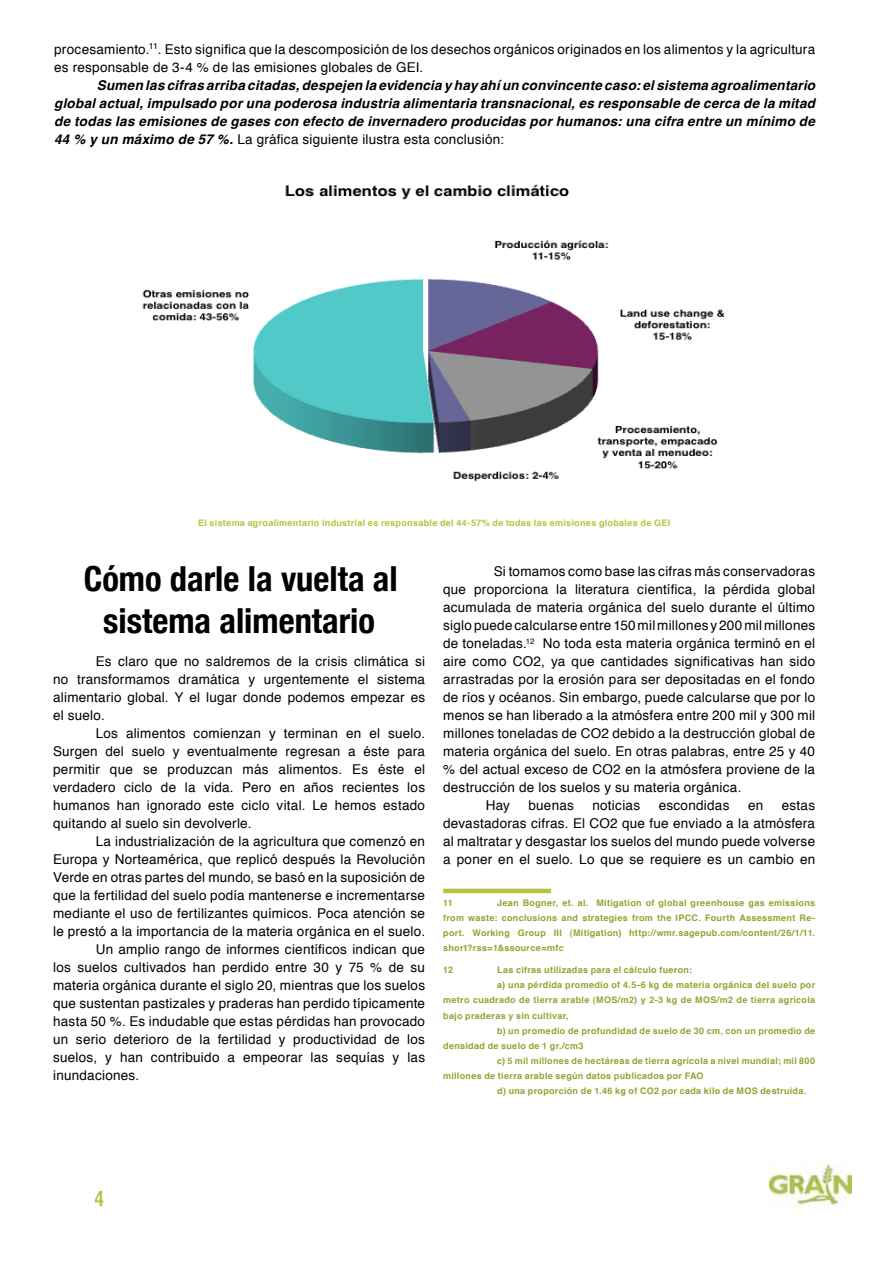
<style>
.page{position:relative;width:893px;height:1263px;background:#fff}
.page>*{position:absolute;margin:0;border:0;box-sizing:border-box;transform-origin:0 0}
.t1{font:700 condensed 34.5px/41.4px "Helvetica Neue";color:#000;text-align:center}
.t2{font:21px "Helvetica CY Bold";color:#b8c23d}
.t3{font:13.5px/18px "Helvetica";letter-spacing:.02em;color:#000;text-align:justify}
.t4{font:italic 700 13.5px/18px "Helvetica";letter-spacing:.02em;color:#000;text-align:justify}
.t5{font:700 9px/15px "Helvetica";letter-spacing:.035em;color:#96a12f;text-align:justify}
.t6{font:700 9px "Helvetica";letter-spacing:.035em;color:#b8c23d}
.s1{font-weight:400;font-style:normal}
</style>
<div class="page">
<img style="left:769px;top:1164px;width:82px;height:48px">
<img style="left:142px;top:184px;width:583px;height:298px">
<hr style="left:443px;top:889px;width:108px;height:4px;background:#b8c23d">
<p class="t3" style="left:54px;top:41px;width:762px">procesamiento.<sup>11</sup>. Esto significa que la descomposición de los desechos orgánicos originados en los alimentos y la agricultura es responsable de 3-4 % de las emisiones globales de GEI.</p>
<p class="t4" style="left:54px;top:76px;width:762px;text-indent:43px">Sumen las cifras arriba citadas, despejen la evidencia y hay ahí un convincente caso: el sistema agroalimentario global actual, impulsado por una poderosa industria alimentaria transnacional, es responsable de cerca de la mitad de todas las emisiones de gases con efecto de invernadero producidas por humanos: una cifra entre un mínimo de 44 % y un máximo de 57 %. <span class="s1">La gráfica siguiente ilustra esta conclusión:</span></p>
<p class="t6" style="left:198px;top:516px;width:474px">El sistema agroalimentario industrial es responsable del 44-57% de todas las emisiones globales de GEI</p>
<h1 class="t1" style="left:84px;top:558px;width:315px">Cómo darle la vuelta al sistema alimentario</h1>
<p class="t3" style="left:53px;top:653px;width:374px;text-indent:43px">Es claro que no saldremos de la crisis climática si no transformamos dramática y urgentemente el sistema alimentario global. Y el lugar donde podemos empezar es el suelo.</p>
<p class="t3" style="left:53px;top:725px;width:373px;text-indent:43px">Los alimentos comienzan y terminan en el suelo.<br>Surgen del suelo y eventualmente regresan a éste para permitir que se produzcan más alimentos. Es éste el verdadero ciclo de la vida. Pero en años recientes los humanos han ignorado este ciclo vital. Le hemos estado quitando al suelo sin devolverle.</p>
<p class="t3" style="left:96px;top:833px;width:331px">La industrialización de la agricultura que comenzó en</p>
<p class="t3" style="left:53px;top:851px;width:373px">Europa y Norteamérica, que replicó después la Revolución</p>
<p class="t3" style="left:53px;top:869px;width:373px">Verde en otras partes del mundo, se basó en la suposición de</p>
<p class="t3" style="left:53px;top:887px;width:373px">que la fertilidad del suelo podía mantenerse e incrementarse</p>
<p class="t3" style="left:53px;top:905px;width:373px">mediante el uso de fertilizantes químicos. Poca atención se</p>
<p class="t3" style="left:53px;top:923px;width:373px">le prestó a la importancia de la materia orgánica en el suelo.</p>
<p class="t3" style="left:96px;top:941px;width:331px">Un amplio rango de informes científicos indican que</p>
<p class="t3" style="left:53px;top:959px;width:373px">los suelos cultivados han perdido entre 30 y 75 % de su</p>
<p class="t3" style="left:53px;top:977px;width:373px">materia orgánica durante el siglo 20, mientras que los suelos</p>
<p class="t3" style="left:53px;top:995px;width:373px">que sustentan pastizales y praderas han perdido típicamente</p>
<p class="t3" style="left:53px;top:1013px;width:373px">hasta 50 %. Es indudable que estas pérdidas han provocado</p>
<p class="t3" style="left:53px;top:1031px;width:373px">un serio deterioro de la fertilidad y productividad de los</p>
<p class="t3" style="left:53px;top:1049px;width:373px">suelos, y han contribuido a empeorar las sequías y las</p>
<p class="t3" style="left:53px;top:1067px;width:88px">inundaciones.</p>
<p class="t3" style="left:486px;top:563px;width:331px"><sup>11</sup>Si tomamos como base las cifras más conservadoras</p>
<p class="t3" style="left:443px;top:581px;width:373px">que proporciona la literatura científica, la pérdida global</p>
<p class="t3" style="left:443px;top:599px;width:373px">acumulada de materia orgánica del suelo durante el último</p>
<p class="t3" style="left:443px;top:617px;width:374px">siglo puede calcularse entre 150 mil millones y 200 mil millones</p>
<p class="t3" style="left:443px;top:635px;width:373px">de toneladas.<sup>12</sup> No toda esta materia orgánica terminó en el</p>
<p class="t3" style="left:443px;top:653px;width:373px">aire como CO2, ya que cantidades significativas han sido</p>
<p class="t3" style="left:443px;top:671px;width:373px">arrastradas por la erosión para ser depositadas en el fondo</p>
<p class="t3" style="left:443px;top:689px;width:373px">de ríos y océanos. Sin embargo, puede calcularse que por lo</p>
<p class="t3" style="left:443px;top:707px;width:373px">menos se han liberado a la atmósfera entre 200 mil y 300 mil</p>
<p class="t3" style="left:443px;top:725px;width:373px">millones toneladas de CO2 debido a la destrucción global de</p>
<p class="t3" style="left:443px;top:743px;width:373px">materia orgánica del suelo. En otras palabras, entre 25 y 40</p>
<p class="t3" style="left:443px;top:761px;width:373px">% del actual exceso de CO2 en la atmósfera proviene de la</p>
<p class="t3" style="left:443px;top:779px;width:300px">destrucción de los suelos y su materia orgánica.</p>
<p class="t3" style="left:486px;top:797px;width:26px">Hay</p>
<p class="t3" style="left:528px;top:797px;width:47px">buenas</p>
<p class="t3" style="left:592px;top:797px;width:49px">noticias</p>
<p class="t3" style="left:659px;top:797px;width:72px">escondidas</p>
<p class="t3" style="left:748px;top:797px;width:17px">en</p>
<p class="t3" style="left:443px;top:797px;width:374px;text-indent:339px">estas devastadoras cifras. El CO2 que fue enviado a la atmósfera al maltratar y desgastar los suelos del mundo puede volverse a poner en el suelo. Lo que se requiere es un cambio en</p>
<p class="t5" style="left:443px;top:895px;width:11px">11</p>
<p class="t5" style="left:443px;top:895px;width:373px;text-indent:54px">Jean Bogner, et. al. Mitigation of global greenhouse gas emissions from waste: conclusions and strategies from the IPCC. Fourth Assessment Re&shy;port. Working Group III (Mitigation) http://wmr.sagepub.com/content/26/1/11. short?rss=1&amp;ssource=mfc</p>
<p class="t5" style="left:443px;top:963px;width:11px">12</p>
<p class="t5" style="left:497px;top:963px;width:196px">Las cifras utilizadas para el cálculo fueron:</p>
<p class="t5" style="left:497px;top:978px;width:319px">a) una pérdida promedio of 4.5-6 kg de materia orgánica del suelo por</p>
<p class="t5" style="left:443px;top:993px;width:373px">metro cuadrado de tierra arable (MOS/m2) y 2-3 kg de MOS/m2 de tierra agrícola</p>
<p class="t5" style="left:443px;top:1008px;width:127px">bajo praderas y sin cultivar,</p>
<p class="t5" style="left:497px;top:1023px;width:319px">b) un promedio de profundidad de suelo de 30 cm, con un promedio de</p>
<p class="t5" style="left:443px;top:1038px;width:142px">densidad de suelo de 1 gr./cm3</p>
<p class="t5" style="left:497px;top:1053px;width:319px">c) 5 mil millones de hectáreas de tierra agrícola a nivel mundial; mil 800</p>
<p class="t5" style="left:443px;top:1068px;width:262px">millones de tierra arable según datos publicados por FAO</p>
<p class="t5" style="left:497px;top:1083px;width:311px">d) una proporción de 1.46 kg of CO2 por cada kilo de MOS destruida.</p>
<h2 class="t2" style="left:94px;top:1186px;width:11px">4</h2>
</div>
